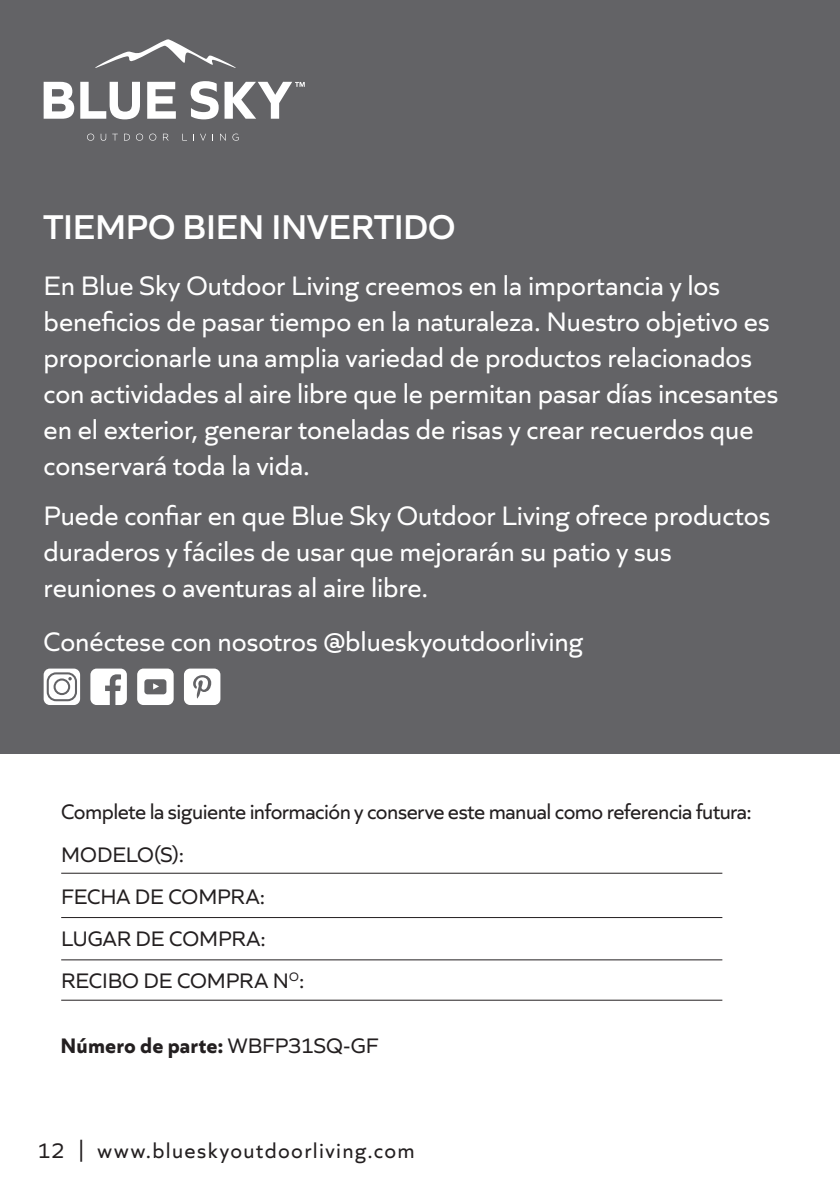
<style>
.page{position:relative;width:840px;height:1191px;background:#fff}
.page>*{position:absolute;margin:0;border:0;box-sizing:border-box;transform-origin:0 0}
.t1{font:600 36px "Quiet Sans";letter-spacing:-.005em;color:#fff}
.t2{font:28px/36px "Quiet Sans";color:#fff}
.t3{font:22px/42.2px "Quiet Sans";letter-spacing:-.015em;color:#231f20}
.t4{font:22px "Quiet Sans";letter-spacing:.06em;color:#231f20}
.t5{font:700 22px "Quiet Sans";letter-spacing:.005em;color:#231f20}
.s1{font-weight:400}
</style>
<div class="page">
<div style="left:0;top:0;width:839px;height:753px;background:#636366"></div>
<svg style="left:90px;top:668px;width:37px;height:37px"></svg>
<svg style="left:44px;top:668px;width:36px;height:37px"></svg>
<svg style="left:137px;top:668px;width:36px;height:37px"></svg>
<svg style="left:184px;top:668px;width:36px;height:37px"></svg>
<svg style="left:95px;top:39px;width:141px;height:29px"></svg>
<svg style="left:44px;top:82px;width:30px;height:37px"></svg>
<svg style="left:80px;top:82px;width:60px;height:37px"></svg>
<svg style="left:147px;top:82px;width:29px;height:37px"></svg>
<svg style="left:190px;top:81px;width:28px;height:38px"></svg>
<svg style="left:87px;top:134px;width:7px;height:7px"></svg>
<svg style="left:101px;top:134px;width:5px;height:7px"></svg>
<svg style="left:112px;top:134px;width:6px;height:7px"></svg>
<svg style="left:124px;top:134px;width:6px;height:7px"></svg>
<svg style="left:136px;top:134px;width:7px;height:7px"></svg>
<svg style="left:149px;top:134px;width:7px;height:7px"></svg>
<svg style="left:163px;top:134px;width:6px;height:7px"></svg>
<svg style="left:200px;top:134px;width:6px;height:7px"></svg>
<svg style="left:220px;top:134px;width:6px;height:7px"></svg>
<svg style="left:232px;top:134px;width:6px;height:7px"></svg>
<svg style="left:224px;top:82px;width:80px;height:37px"></svg>
<hr style="left:61px;top:872px;width:661px;height:1px;background:#231f20">
<hr style="left:61px;top:917px;width:661px;height:1px;background:#231f20">
<hr style="left:61px;top:959px;width:661px;height:1px;background:#231f20">
<hr style="left:61px;top:999px;width:661px;height:1px;background:#231f20">
<p class="t1" style="left:44px;top:200px;width:413px">TIEMPO BIEN INVERTIDO</p>
<p class="t2" style="left:44px;top:265px;width:735px">En Blue Sky Outdoor Living creemos en la importancia y los beneficios de pasar tiempo en la naturaleza. Nuestro objetivo es proporcionarle una amplia variedad de productos relacionados con actividades al aire libre que le permitan pasar días incesantes en el exterior, generar toneladas de risas y crear recuerdos que conservará toda la vida.</p>
<p class="t2" style="left:44px;top:495px;width:728px">Puede confiar en que Blue Sky Outdoor Living ofrece productos duraderos y fáciles de usar que mejorarán su patio y sus reuniones o aventuras al aire libre.</p>
<p class="t2" style="left:44px;top:621px;width:541px">Conéctese con nosotros @blueskyoutdoorliving</p>
<p class="t3" style="left:61px;top:789px;width:691px">Complete la siguiente información y conserve este manual como referencia futura:<br>MODELO(S):<br>FECHA DE COMPRA:<br>LUGAR DE COMPRA:<br>RECIBO DE COMPRA N<sup>O</sup>:</p>
<p class="t5" style="left:61px;top:1028px;width:319px">Número de parte: <span class="s1">WBFP31SQ-GF</span></p>
<p class="t4" style="left:37px;top:1134px;width:379px">12 | www.blueskyoutdoorliving.com</p>
</div>
